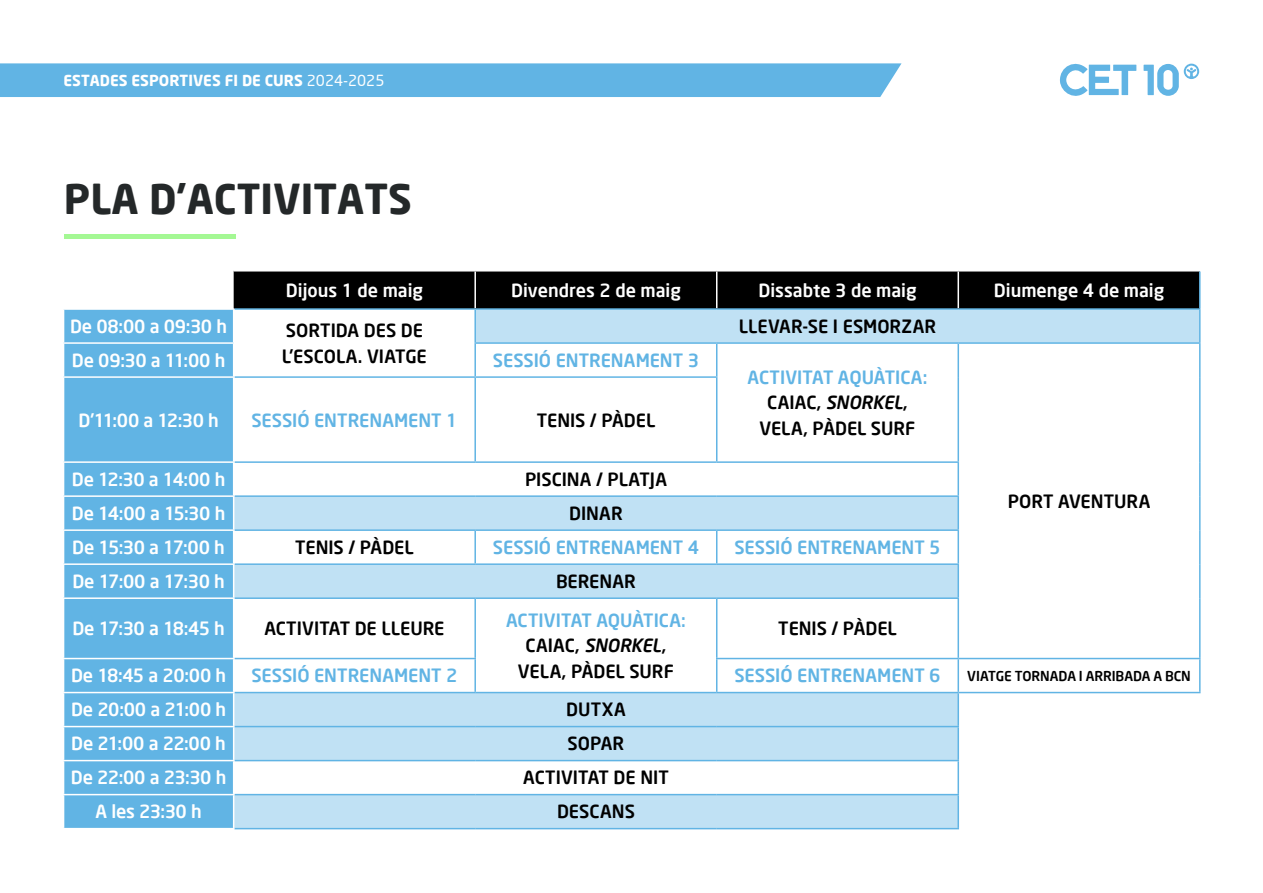
<style>
.page{position:relative;width:1263px;height:893px;background:#fff}
.page>*{position:absolute;margin:0;border:0;box-sizing:border-box;transform-origin:0 0}
.t1{font:700 40.5px "Neo Sans";color:#242829}
.t2{font:500 18px/25.5px "Neo Sans";letter-spacing:-.005em;color:#000;text-align:center}
.t3{font:500 18px "Neo Sans";letter-spacing:-.01em;color:#fff}
.t4{font:500 18px "Neo Sans";letter-spacing:-.005em;color:#61b4e4}
.t5{font:700 15px "Neo Sans";color:#fff}
.t6{font:500 13.5px "Neo Sans";letter-spacing:-.01em;color:#000}
.s1{font-weight:400}
.s2{color:#61b4e4}
.s3{font-style:italic}
</style>
<div class="page">
<div style="left:0;top:63px;width:901px;height:34px;background:#61b4e4"></div>
<div style="left:64px;top:234px;width:171px;height:5px;background:#a4f894"></div>
<div style="left:234px;top:272px;width:965px;height:36px;background:#000"></div>
<div style="left:64px;top:310px;width:169px;height:518px;background:#61b4e4"></div>
<svg style="left:234px;top:310px;width:965px;height:518px"></svg>
<svg style="left:959px;top:659px;width:241px;height:169px"></svg>
<hr style="left:474px;top:272px;width:2px;height:36px;background:#fff">
<hr style="left:716px;top:272px;width:1px;height:36px;background:#fff">
<hr style="left:957px;top:272px;width:2px;height:36px;background:#fff">
<hr style="left:1199px;top:272px;width:1px;height:36px;background:#61b4e4">
<hr style="left:234px;top:308px;width:241px;height:2px;background:#61b4e4">
<hr style="left:474px;top:310px;width:2px;height:32px;background:#61b4e4">
<hr style="left:475px;top:308px;width:242px;height:2px;background:#61b4e4">
<hr style="left:717px;top:308px;width:241px;height:2px;background:#61b4e4">
<hr style="left:958px;top:308px;width:242px;height:2px;background:#61b4e4">
<hr style="left:1199px;top:310px;width:1px;height:32px;background:#61b4e4">
<hr style="left:474px;top:344px;width:2px;height:32px;background:#61b4e4">
<hr style="left:474px;top:342px;width:243px;height:2px;background:#61b4e4">
<hr style="left:716px;top:344px;width:1px;height:32px;background:#61b4e4">
<hr style="left:717px;top:342px;width:241px;height:2px;background:#61b4e4">
<hr style="left:957px;top:344px;width:2px;height:33px;background:#61b4e4">
<hr style="left:957px;top:377px;width:2px;height:84px;background:#61b4e4">
<hr style="left:958px;top:342px;width:242px;height:2px;background:#61b4e4">
<hr style="left:1199px;top:344px;width:1px;height:33px;background:#61b4e4">
<hr style="left:1199px;top:377px;width:1px;height:85px;background:#61b4e4">
<hr style="left:1199px;top:462px;width:1px;height:34px;background:#61b4e4">
<hr style="left:1199px;top:496px;width:1px;height:34px;background:#61b4e4">
<hr style="left:1199px;top:530px;width:1px;height:34px;background:#61b4e4">
<hr style="left:1199px;top:564px;width:1px;height:34px;background:#61b4e4">
<hr style="left:1199px;top:598px;width:1px;height:60px;background:#61b4e4">
<hr style="left:234px;top:376px;width:241px;height:2px;background:#61b4e4">
<hr style="left:474px;top:378px;width:2px;height:83px;background:#61b4e4">
<hr style="left:475px;top:376px;width:242px;height:2px;background:#61b4e4">
<hr style="left:716px;top:378px;width:1px;height:83px;background:#61b4e4">
<hr style="left:234px;top:461px;width:241px;height:2px;background:#61b4e4">
<hr style="left:475px;top:461px;width:242px;height:2px;background:#61b4e4">
<hr style="left:717px;top:461px;width:242px;height:2px;background:#61b4e4">
<hr style="left:957px;top:463px;width:2px;height:32px;background:#61b4e4">
<hr style="left:234px;top:495px;width:241px;height:2px;background:#61b4e4">
<hr style="left:475px;top:495px;width:242px;height:2px;background:#61b4e4">
<hr style="left:717px;top:495px;width:242px;height:2px;background:#61b4e4">
<hr style="left:957px;top:497px;width:2px;height:32px;background:#61b4e4">
<hr style="left:234px;top:529px;width:241px;height:2px;background:#61b4e4">
<hr style="left:474px;top:531px;width:2px;height:32px;background:#61b4e4">
<hr style="left:475px;top:529px;width:242px;height:2px;background:#61b4e4">
<hr style="left:716px;top:531px;width:1px;height:32px;background:#61b4e4">
<hr style="left:717px;top:529px;width:242px;height:2px;background:#61b4e4">
<hr style="left:957px;top:531px;width:2px;height:32px;background:#61b4e4">
<hr style="left:234px;top:563px;width:241px;height:2px;background:#61b4e4">
<hr style="left:475px;top:563px;width:242px;height:2px;background:#61b4e4">
<hr style="left:717px;top:563px;width:242px;height:2px;background:#61b4e4">
<hr style="left:957px;top:565px;width:2px;height:32px;background:#61b4e4">
<hr style="left:234px;top:597px;width:241px;height:2px;background:#61b4e4">
<hr style="left:474px;top:599px;width:2px;height:59px;background:#61b4e4">
<hr style="left:475px;top:597px;width:242px;height:2px;background:#61b4e4">
<hr style="left:716px;top:599px;width:1px;height:59px;background:#61b4e4">
<hr style="left:717px;top:597px;width:242px;height:2px;background:#61b4e4">
<hr style="left:957px;top:599px;width:2px;height:59px;background:#61b4e4">
<hr style="left:234px;top:658px;width:242px;height:1px;background:#61b4e4">
<hr style="left:474px;top:659px;width:2px;height:33px;background:#61b4e4">
<hr style="left:716px;top:659px;width:1px;height:33px;background:#61b4e4">
<hr style="left:716px;top:658px;width:242px;height:1px;background:#61b4e4">
<hr style="left:957px;top:659px;width:2px;height:33px;background:#61b4e4">
<hr style="left:958px;top:658px;width:242px;height:1px;background:#61b4e4">
<hr style="left:1199px;top:659px;width:1px;height:33px;background:#61b4e4">
<hr style="left:234px;top:692px;width:241px;height:1px;background:#61b4e4">
<hr style="left:475px;top:692px;width:242px;height:1px;background:#61b4e4">
<hr style="left:717px;top:692px;width:241px;height:1px;background:#61b4e4">
<hr style="left:957px;top:693px;width:2px;height:33px;background:#61b4e4">
<hr style="left:958px;top:692px;width:242px;height:1px;background:#61b4e4">
<hr style="left:234px;top:726px;width:241px;height:1px;background:#61b4e4">
<hr style="left:475px;top:726px;width:242px;height:1px;background:#61b4e4">
<hr style="left:717px;top:726px;width:242px;height:1px;background:#61b4e4">
<hr style="left:957px;top:727px;width:2px;height:33px;background:#61b4e4">
<hr style="left:234px;top:760px;width:241px;height:1px;background:#61b4e4">
<hr style="left:475px;top:760px;width:242px;height:1px;background:#61b4e4">
<hr style="left:717px;top:760px;width:242px;height:1px;background:#61b4e4">
<hr style="left:957px;top:761px;width:2px;height:33px;background:#61b4e4">
<hr style="left:234px;top:794px;width:241px;height:1px;background:#61b4e4">
<hr style="left:475px;top:794px;width:242px;height:1px;background:#61b4e4">
<hr style="left:717px;top:794px;width:242px;height:1px;background:#61b4e4">
<hr style="left:234px;top:828px;width:241px;height:1px;background:#61b4e4">
<hr style="left:475px;top:828px;width:242px;height:1px;background:#61b4e4">
<hr style="left:717px;top:828px;width:242px;height:1px;background:#61b4e4">
<hr style="left:957px;top:795px;width:2px;height:33px;background:#61b4e4">
<hr style="left:63px;top:342px;width:171px;height:2px;background:#fff">
<hr style="left:63px;top:376px;width:171px;height:2px;background:#fff">
<hr style="left:63px;top:461px;width:171px;height:2px;background:#fff">
<hr style="left:63px;top:495px;width:171px;height:2px;background:#fff">
<hr style="left:63px;top:529px;width:171px;height:2px;background:#fff">
<hr style="left:63px;top:563px;width:171px;height:2px;background:#fff">
<hr style="left:63px;top:597px;width:171px;height:2px;background:#fff">
<hr style="left:63px;top:658px;width:171px;height:1px;background:#fff">
<hr style="left:63px;top:692px;width:171px;height:1px;background:#fff">
<hr style="left:63px;top:726px;width:171px;height:1px;background:#fff">
<hr style="left:63px;top:760px;width:171px;height:1px;background:#fff">
<hr style="left:63px;top:794px;width:171px;height:1px;background:#fff">
<svg style="left:1060px;top:63px;width:76px;height:33px"></svg>
<svg style="left:1143px;top:64px;width:56px;height:32px"></svg>
<p class="t5" style="left:64px;top:71px;width:322px">ESTADES ESPORTIVES FI DE CURS <span class="s1">2024-2025</span></p>
<h1 class="t1" style="left:64px;top:173px;width:349px">PLA D’ACTIVITATS</h1>
<p class="t3" style="left:286px;top:279px;width:139px">Dijous 1 de maig</p>
<p class="t3" style="left:511px;top:279px;width:171px">Divendres 2 de maig</p>
<p class="t3" style="left:758px;top:279px;width:160px">Dissabte 3 de maig</p>
<p class="t3" style="left:994px;top:279px;width:172px">Diumenge 4 de maig</p>
<p class="t3" style="left:70px;top:315px;width:158px">De 08:00 a 09:30 h</p>
<p class="t2" style="left:282px;top:317px;width:147px;text-align:left">SORTIDA DES DE<br>L’ESCOLA. VIATGE</p>
<p class="t2" style="left:739px;top:313px;width:199px">LLEVAR-SE I ESMORZAR</p>
<p class="t3" style="left:72px;top:349px;width:155px">De 09:30 a 11:00 h</p>
<p class="t4" style="left:493px;top:349px;width:208px">SESSIÓ ENTRENAMENT 3</p>
<p class="t2" style="left:748px;top:364px;width:181px"><span class="s2">ACTIVITAT AQUÀTICA:<br></span>CAIAC, <span class="s3">SNORKEL</span>,<br>VELA, PÀDEL SURF</p>
<p class="t3" style="left:78px;top:408px;width:142px">D’11:00 a 12:30 h</p>
<p class="t4" style="left:251px;top:408px;width:208px">SESSIÓ ENTRENAMENT 1</p>
<p class="t2" style="left:537px;top:407px;width:120px">TENIS / PÀDEL</p>
<p class="t3" style="left:72px;top:468px;width:155px">De 12:30 a 14:00 h</p>
<p class="t2" style="left:525px;top:466px;width:143px">PISCINA / PLATJA</p>
<p class="t3" style="left:72px;top:502px;width:155px">De 14:00 a 15:30 h</p>
<p class="t2" style="left:569px;top:500px;width:55px">DINAR</p>
<p class="t3" style="left:72px;top:536px;width:154px">De 15:30 a 17:00 h</p>
<p class="t2" style="left:295px;top:534px;width:120px">TENIS / PÀDEL</p>
<p class="t4" style="left:493px;top:536px;width:208px">SESSIÓ ENTRENAMENT 4</p>
<p class="t4" style="left:734px;top:536px;width:208px">SESSIÓ ENTRENAMENT 5</p>
<p class="t3" style="left:72px;top:570px;width:154px">De 17:00 a 17:30 h</p>
<p class="t2" style="left:556px;top:568px;width:81px">BERENAR</p>
<p class="t3" style="left:72px;top:617px;width:154px">De 17:30 a 18:45 h</p>
<p class="t2" style="left:264px;top:615px;width:182px">ACTIVITAT DE LLEURE</p>
<p class="t2" style="left:1008px;top:488px;width:144px">PORT AVENTURA</p>
<p class="t2" style="left:506px;top:607px;width:181px"><span class="s2">ACTIVITAT AQUÀTICA:<br></span>CAIAC, <span class="s3">SNORKEL</span>,<br>VELA, PÀDEL SURF</p>
<p class="t2" style="left:778px;top:615px;width:120px">TENIS / PÀDEL</p>
<p class="t3" style="left:71px;top:664px;width:157px">De 18:45 a 20:00 h</p>
<p class="t4" style="left:251px;top:664px;width:208px">SESSIÓ ENTRENAMENT 2</p>
<p class="t4" style="left:734px;top:664px;width:208px">SESSIÓ ENTRENAMENT 6</p>
<p class="t6" style="left:967px;top:667px;width:225px">VIATGE TORNADA I ARRIBADA A BCN</p>
<p class="t3" style="left:71px;top:698px;width:157px">De 20:00 a 21:00 h</p>
<p class="t2" style="left:566px;top:697px;width:61px">DUTXA</p>
<p class="t3" style="left:71px;top:732px;width:156px">De 21:00 a 22:00 h</p>
<p class="t2" style="left:568px;top:731px;width:58px">SOPAR</p>
<p class="t3" style="left:71px;top:766px;width:157px">De 22:00 a 23:30 h</p>
<p class="t2" style="left:523px;top:765px;width:147px">ACTIVITAT DE NIT</p>
<p class="t3" style="left:96px;top:800px;width:108px">A les 23:30 h</p>
<p class="t2" style="left:557px;top:799px;width:79px">DESCANS</p>
</div>
